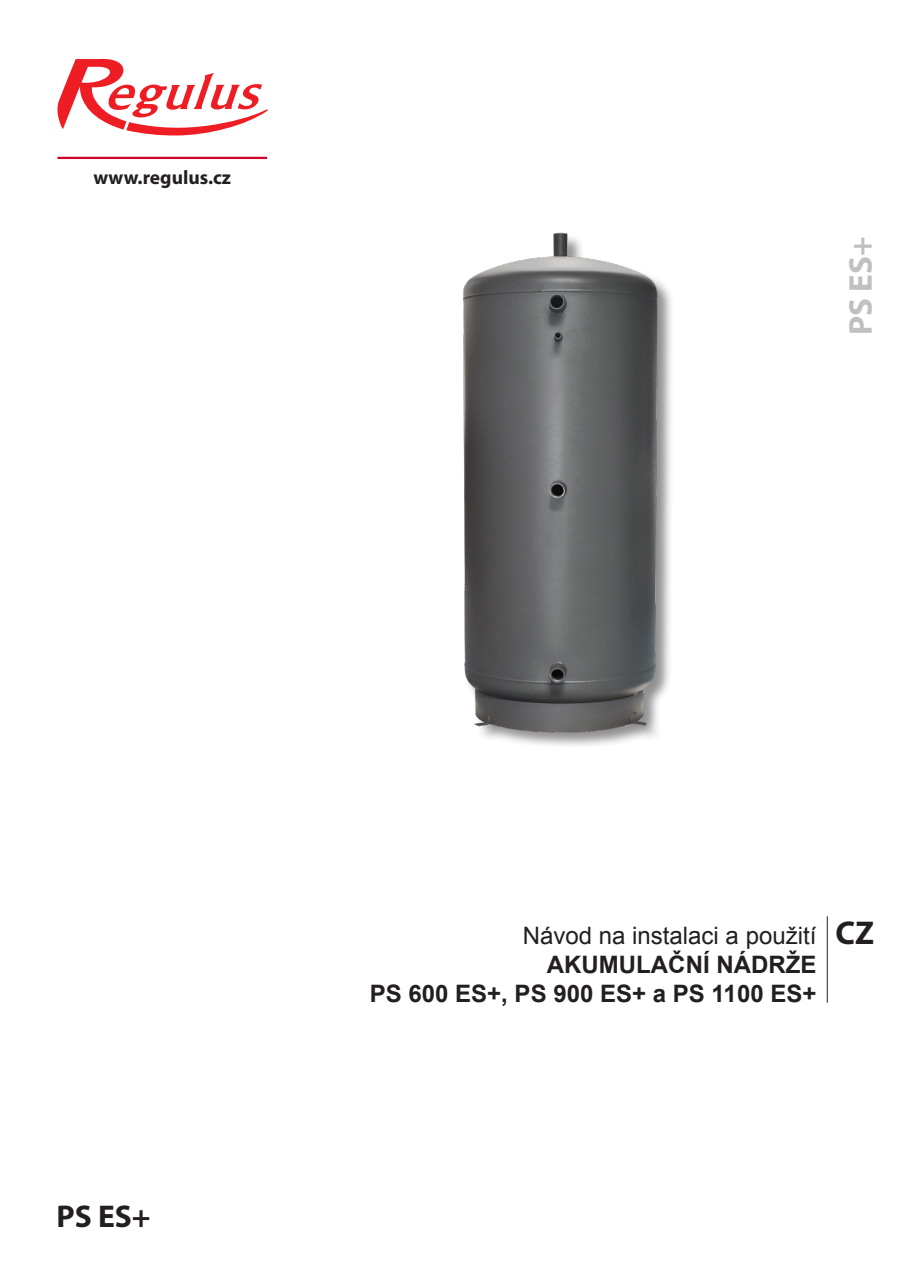
<style>
.page{position:relative;width:915px;height:1285px;background:#fff}
.page>*{position:absolute;margin:0;border:0;box-sizing:border-box;transform-origin:0 0}
.t1{font:700 33px "Myriad Pro";color:#c0c0c0}
.t2{font:700 33px "Myriad Pro";color:#231f20}
.t3{font:700 31.5px "Myriad Pro";color:#231f20}
.t4{font:700 24px "Arial";color:#231f20}
.t5{font:24px "Arial";color:#231f20}
.t6{font:700 19.5px "Myriad Pro";color:#231f20}
</style>
<div class="page">
<div style="left:462px;top:233px;width:212px;height:515px;background:#231f20;opacity:.5"></div>
<img style="left:462px;top:232px;width:205px;height:507px">
<svg style="left:57px;top:59px;width:210px;height:76px"></svg>
<hr style="left:57px;top:157px;width:210px;height:2px;background:#d6002d">
<hr style="left:826px;top:916px;width:1px;height:86px;background:#231f20">
<p class="t6" style="left:93px;top:164px;width:139px">www.regulus.cz</p>
<p class="t1" style="left:838px;top:335px;width:100px;rotate:-90deg">PS ES+</p>
<p class="t3" style="left:56px;top:1195px;width:96px">PS ES+</p>
<p class="t5" style="left:522px;top:919px;width:295px">Návod na instalaci a použití</p>
<p class="t2" style="left:835px;top:910px;width:40px">CZ</p>
<p class="t4" style="left:546px;top:948px;width:271px">AKUMULAČNÍ NÁDRŽE</p>
<p class="t4" style="left:369px;top:977px;width:448px">PS 600 ES+, PS 900 ES+ a PS 1100 ES+</p>
</div>
